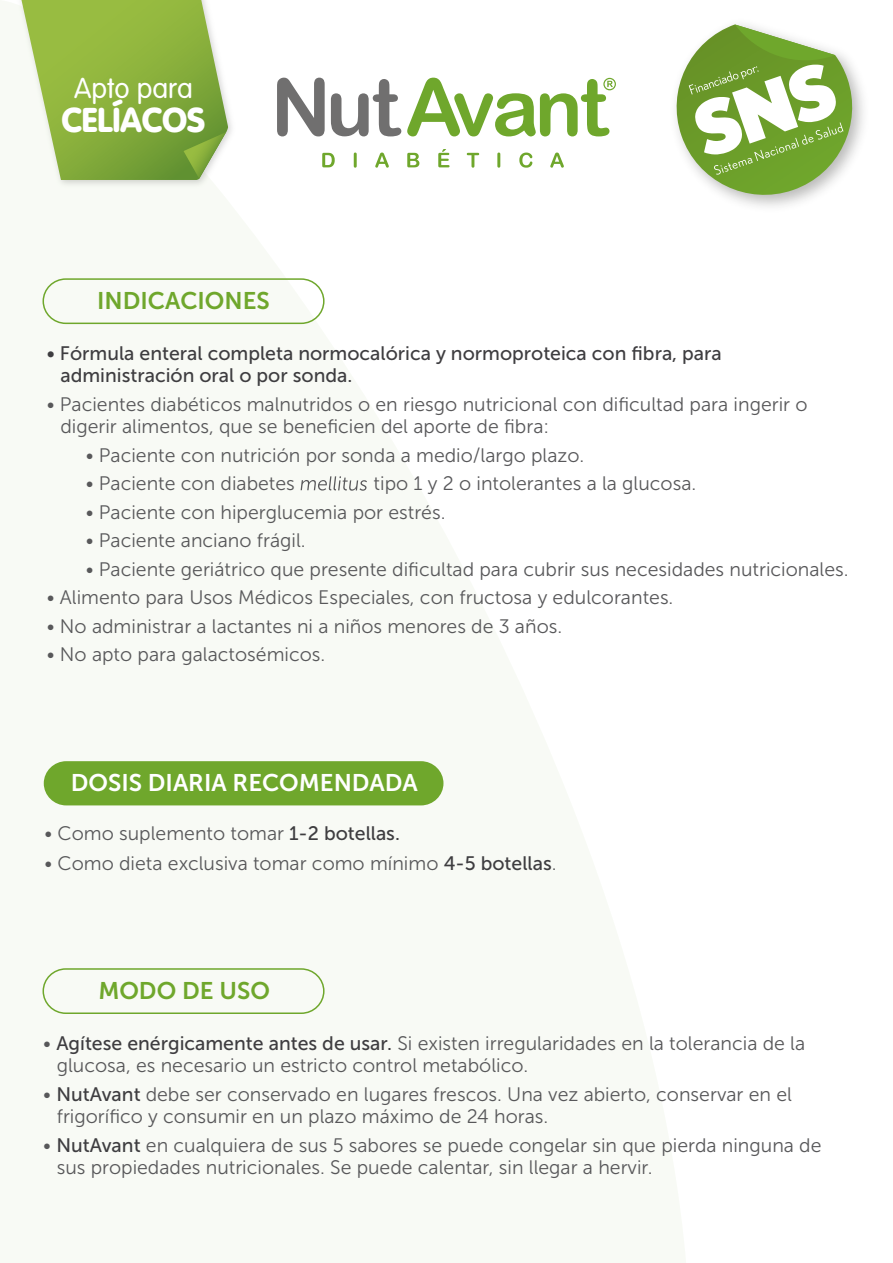
<style>
.page{position:relative;width:893px;height:1263px;background:#fff}
.page>*{position:absolute;margin:0;border:0;box-sizing:border-box;transform-origin:0 0}
.t1{font:900 33.9px "VAG Rounded Std";color:#fff}
.t2{font:300 28.2px "VAG Rounded Std";color:#fff}
.t3{font:24px "Museo Sans 700";color:#fff}
.t4{font:24px "Museo Sans 700";color:#6fa72c}
.t5{font:19.5px/22.5px "Museo Sans 300";color:#58585a}
.t6{font:19.5px/22.5px "Museo Sans 500";color:#3e3d40}
.s1{font-family:"Museo Sans 500";color:#3e3d40}
</style>
<div class="page">
<svg style="left:21px;top:0;width:207px;height:180px;background:#9abb5a"></svg>
<div style="left:43px;top:278px;width:282px;height:46px;border:2px solid #6fa72c;border-radius:22px"></div>
<svg style="left:301px;top:476px;width:66px;height:15px"></svg>
<div style="left:43px;top:968px;width:282px;height:46px;border:2px solid #6fa72c;border-radius:22px"></div>
<div style="left:44px;top:761px;width:399px;height:44px;background:#6fa72c;border-radius:22px"></div>
<svg style="left:322px;top:153px;width:13px;height:14px"></svg>
<svg style="left:354px;top:153px;width:3px;height:15px"></svg>
<svg style="left:375px;top:153px;width:14px;height:15px"></svg>
<svg style="left:407px;top:153px;width:12px;height:14px"></svg>
<svg style="left:438px;top:149px;width:12px;height:18px"></svg>
<svg style="left:467px;top:153px;width:12px;height:15px"></svg>
<svg style="left:497px;top:153px;width:3px;height:15px"></svg>
<svg style="left:519px;top:153px;width:13px;height:15px"></svg>
<svg style="left:550px;top:153px;width:14px;height:15px"></svg>
<svg style="left:277px;top:78px;width:124px;height:58px"></svg>
<svg style="left:407px;top:78px;width:209px;height:58px"></svg>
<svg style="left:676px;top:24px;width:187px;height:182px"></svg>
<h2 class="t2" style="left:74px;top:72px;width:120px">Apto para</h2>
<h1 class="t1" style="left:62px;top:100px;width:145px">CELÍACOS</h1>
<p class="t4" style="left:97px;top:287px;width:174px">INDICACIONES</p>
<p class="t6" style="left:60px;top:342px;width:663px;text-indent:-13px">• Fórmula enteral completa normocalórica y normoproteica con fibra, para administración oral o por sonda.</p>
<p class="t5" style="left:60px;top:393px;width:749px;text-indent:-13px">• Pacientes diabéticos malnutridos o en riesgo nutricional con dificultad para ingerir o digerir alimentos, que se beneficien del aporte de fibra:</p>
<p class="t5" style="left:86px;top:444px;width:500px">• Paciente con nutrición por sonda a medio/largo plazo.</p>
<p class="t5" style="left:86px;top:472px;width:211px">• Paciente con diabetes</p>
<p class="t5" style="left:374px;top:472px;width:324px">tipo 1 y 2 o intolerantes a la glucosa.</p>
<p class="t5" style="left:86px;top:501px;width:361px">• Paciente con hiperglucemia por estrés.</p>
<p class="t5" style="left:86px;top:529px;width:221px">• Paciente anciano frágil.</p>
<p class="t5" style="left:86px;top:558px;width:764px">• Paciente geriátrico que presente dificultad para cubrir sus necesidades nutricionales.</p>
<p class="t5" style="left:47px;top:586px;width:628px">• Alimento para Usos Médicos Especiales, con fructosa y edulcorantes.</p>
<p class="t5" style="left:47px;top:615px;width:517px">• No administrar a lactantes ni a niños menores de 3 años.</p>
<p class="t5" style="left:47px;top:643px;width:280px">• No apto para galactosémicos.</p>
<p class="t3" style="left:71px;top:769px;width:349px">DOSIS DIARIA RECOMENDADA</p>
<p class="t5" style="left:45px;top:822px;width:357px">• Como suplemento tomar <span class="s1">1-2 botellas.</span></p>
<p class="t5" style="left:45px;top:852px;width:514px">• Como dieta exclusiva tomar como mínimo <span class="s1">4-5 botellas</span>.</p>
<p class="t4" style="left:98px;top:977px;width:173px">MODO DE USO</p>
<p class="t5" style="left:57px;top:1032px;width:750px;text-indent:-13px">• <span class="s1">Agítese enérgicamente antes de usar.</span> Si existen irregularidades en la tolerancia de la glucosa, es necesario un estricto control metabólico.</p>
<p class="t5" style="left:57px;top:1083px;width:737px;text-indent:-13px">• <span class="s1">NutAvant</span> debe ser conservado en lugares frescos. Una vez abierto, conservar en el frigorífico y consumir en un plazo máximo de 24 horas.</p>
<p class="t5" style="left:57px;top:1134px;width:766px;text-indent:-13px">• <span class="s1">NutAvant</span> en cualquiera de sus 5 sabores se puede congelar sin que pierda ninguna de sus propiedades nutricionales. Se puede calentar, sin llegar a hervir.</p>
</div>
